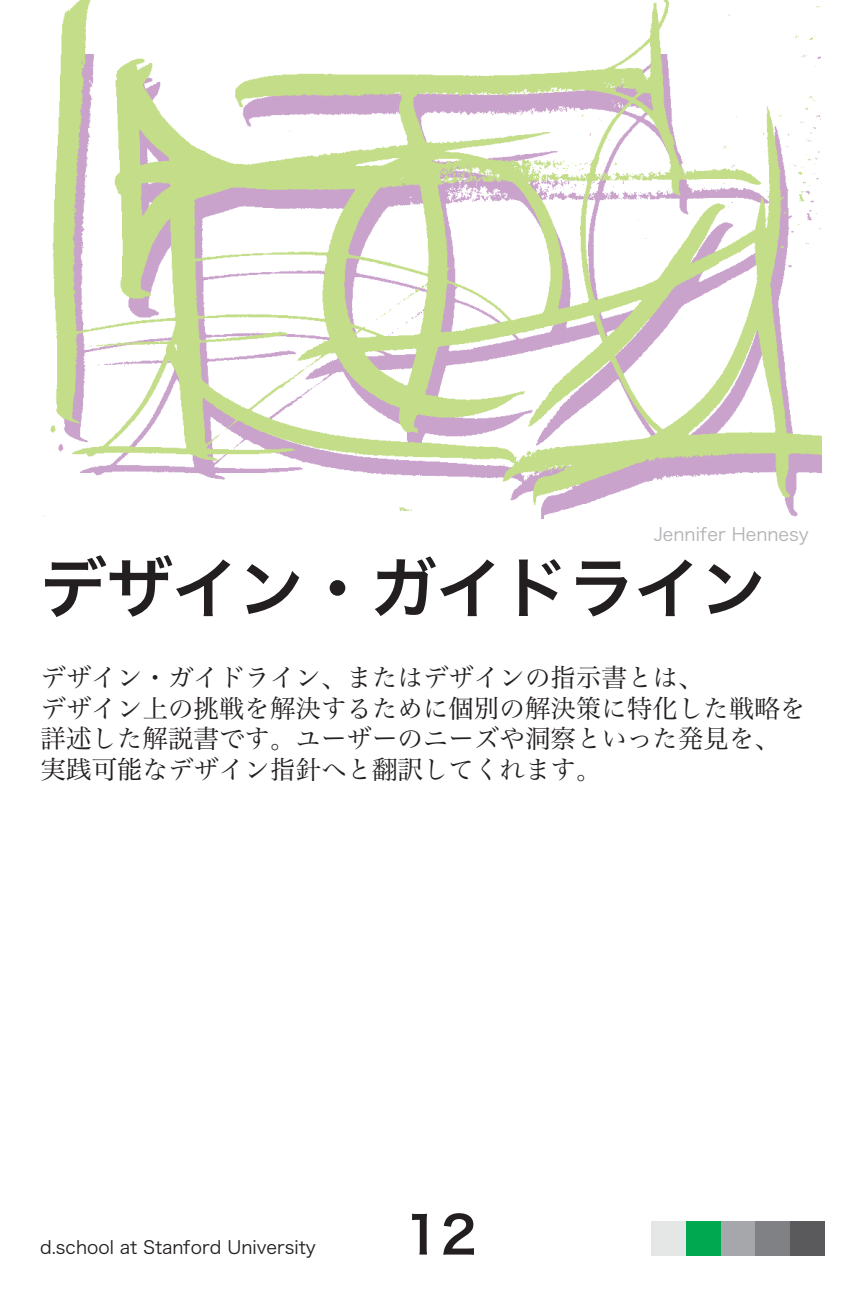
<style>
.page{position:relative;width:864px;height:1296px;background:#fff}
.page>*{position:absolute;margin:0;border:0;box-sizing:border-box;transform-origin:0 0}
.t1{font:66px "Hiragino Sans W6";color:#231f20}
.t2{font:51px "Hiragino Sans W6";color:#231f20}
.t3{font:25.5px/30.6px "Hira Min Pro N W3";color:#231f20}
.t4{font:18px "Hiragino Sans W3";color:#231f20}
.t5{font:18px "Hiragino Sans W3";color:#b1b3b6}
</style>
<div class="page">
<div style="left:651px;top:1221px;width:35px;height:35px;background:#e4e7e6"></div>
<div style="left:686px;top:1221px;width:35px;height:35px;background:#00a94f"></div>
<div style="left:721px;top:1221px;width:34px;height:35px;background:#a5a7aa"></div>
<div style="left:755px;top:1221px;width:35px;height:35px;background:#808184"></div>
<div style="left:790px;top:1221px;width:35px;height:35px;background:#5a595c"></div>
<img style="left:50px;top:0;width:772px;height:511px">
<p class="t5" style="left:654px;top:518px;width:157px">Jennifer Hennesy</p>
<h1 class="t1" style="left:40px;top:528px;width:727px">デザイン・ガイドライン</h1>
<p class="t3" style="left:40px;top:660px;width:766px">デザイン・ガイドライン、またはデザインの指示書とは、<br>デザイン上の挑戦を解決するために個別の解決策に特化した戦略を詳述した解説書です。ユーザーのニーズや洞察といった発見を、実践可能なデザイン指針へと翻訳してくれます。</p>
<p class="t4" style="left:40px;top:1231px;width:277px">d.school at Stanford University</p>
<h2 class="t2" style="left:404px;top:1189px;width:74px">12</h2>
</div>
